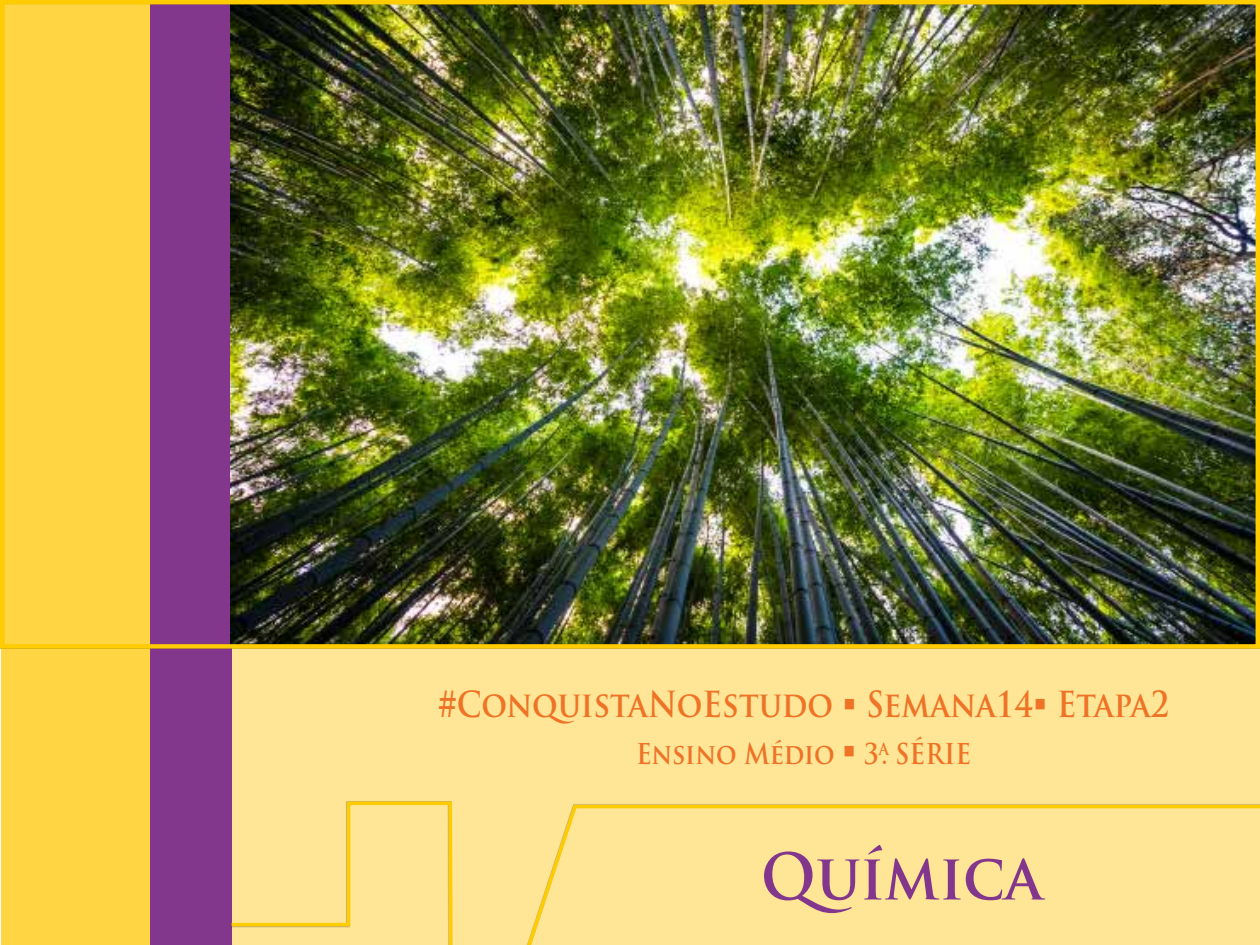
<style>
.page{position:relative;width:1260px;height:945px;background:#fff}
.page>*{position:absolute;margin:0;border:0;box-sizing:border-box;transform-origin:0 0}
.t1{font:700 62.48px "Trajan Pro";color:#82368c;scale:.95 1}
.t2{font:700 35px "Trajan Pro";color:#ee7326;scale:.89 1}
.t3{font:700 28px "Trajan Pro";color:#ee7326;scale:.89 1}
</style>
<div class="page">
<div style="left:191px;top:0;width:1069px;height:945px;background:#ffe596"></div>
<div style="left:1px;top:0;width:159px;height:945px;background:#ffd544"></div>
<div style="left:150px;top:0;width:82px;height:945px;background:#82368c"></div>
<svg style="left:231px;top:801px;width:1029px;height:144px"></svg>
<div style="left:0;top:0;width:1260px;height:649px;background:#000;opacity:.3"></div>
<div style="left:0;top:0;width:1260px;height:649px;border:4px solid #fc0"></div>
<p class="t2" style="left:438px;top:682px;width:823px">#ConquistaNoEstudo ▪ Semana14▪ Etapa2</p>
<p class="t3" style="left:636px;top:737px;width:378px">Ensino Médio ▪ 3<sup>A</sup>. SÉRIE</p>
<h1 class="t1" style="left:761px;top:838px;width:298px">Química</h1>
</div>
